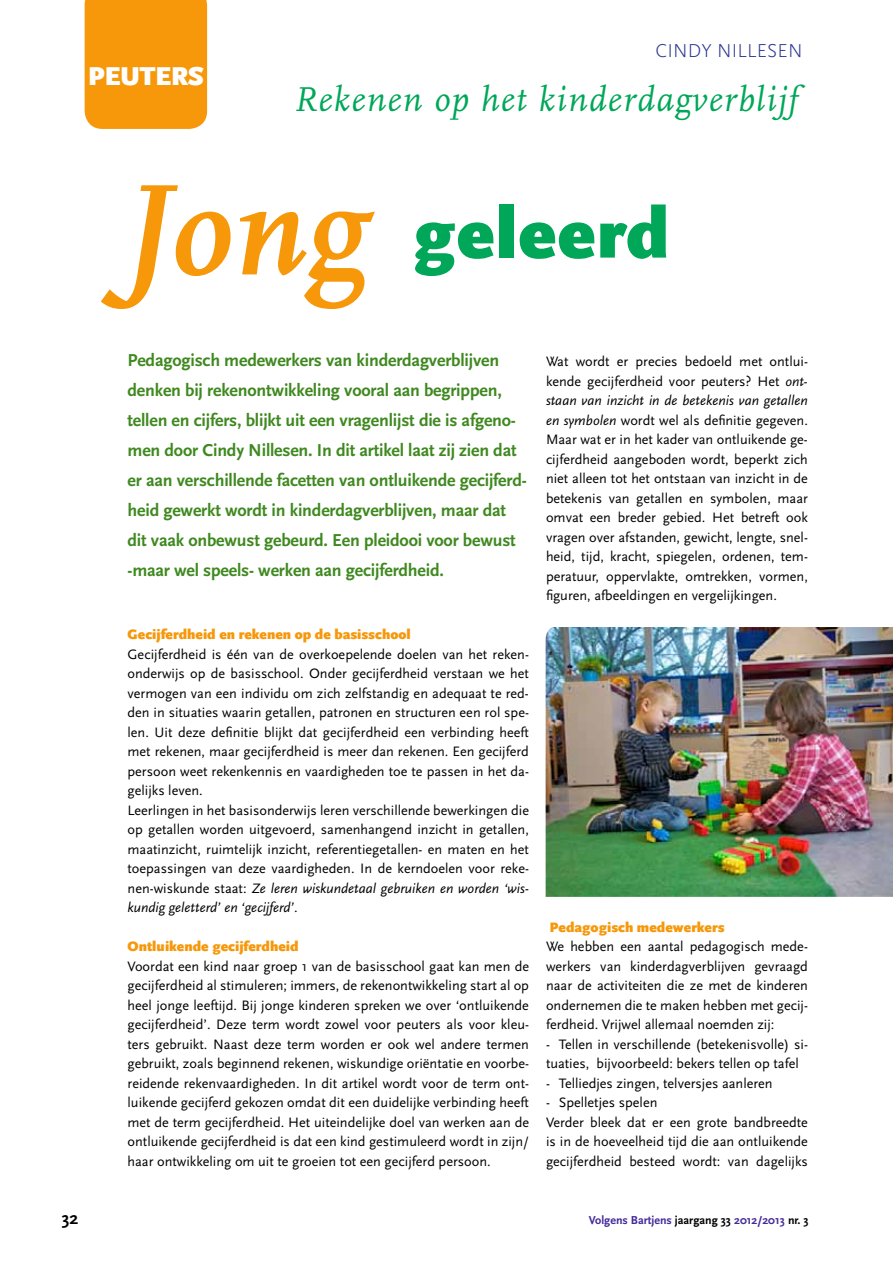
<style>
.page{position:relative;width:893px;height:1263px;background:#fff}
.page>*{position:absolute;margin:0;border:0;box-sizing:border-box;transform-origin:0 0}
.t1{font:900 72.9px "Scala Sans OT";color:#00a759}
.t2{font:italic 36px "Scala OT";letter-spacing:.04em;color:#00a759}
.t3{font:900 27px "Scala Sans OT";letter-spacing:-.02em;color:#fff}
.t4{font:300 19.5px "Scala Sans OT";letter-spacing:.01em;color:#2c3791}
.t5{font:700 18px/30px "Scala Sans OT";letter-spacing:-.01em;color:#3f8920}
.t6{font:700 18px "Scala Sans OT";color:#000}
.t7{font:14.25px/19.5px "Scala Sans OT";color:#000}
.t8{font:900 14.25px "Scala Sans OT";color:#f6980a}
.t9{font:700 12px "Scala Sans OT";color:#452999}
.s1{font-family:"Scala OT";font-weight:700;font-style:italic;font-size:135px;color:#f6980a}
.s2{font-style:italic}
.s3{color:#000}
</style>
<div class="page">
<div style="left:85px;top:0;width:122px;height:129px;background:#f6980a"></div>
<img style="left:546px;top:627px;width:347px;height:270px">
<h3 class="t3" style="left:88px;top:60px;width:118px">Peuters</h3>
<h3 class="t4" style="left:656px;top:39px;width:148px">CINDY N ILLESEN</h3>
<h2 class="t2" style="left:293px;top:78px;width:506px">Rekenen op het kinderdagverblijf</h2>
<h1 class="t1" style="left:120px;top:190px;width:551px"><span class="s1">Jong</span> geleerd</h1>
<p class="t5" style="left:128px;top:345px;width:401px">Pedagogisch medewerkers van kinderdagverblijven denken bij rekenontwikkeling vooral aan begrippen, tellen en cijfers, blijkt uit een vragenlijst die is afgeno&shy;men door Cindy Nillesen. In dit artikel laat zij zien dat er aan verschillende facetten van ontluikende gecijferd&shy;heid gewerkt wordt in kinderdagverblijven, maar dat dit vaak onbewust gebeurd. Een pleidooi voor bewust -maar wel speels- werken aan gecijferdheid.</p>
<p class="t7" style="left:546px;top:352px;width:263px;text-align:justify">Wat wordt er precies bedoeld met ontlui&shy;kende gecijferdheid voor peuters? Het <span class="s2">ont&shy;staan van inzicht in de betekenis van getallen en symbolen</span> wordt wel als definitie gegeven.<br>Maar wat er in het kader van ontluikende ge&shy;cijferdheid aangeboden wordt, beperkt zich niet alleen tot het ontstaan van inzicht in de betekenis van getallen en symbolen, maar omvat een breder gebied. Het betreft ook vragen over afstanden, gewicht, lengte, snel&shy;heid, tijd, kracht, spiegelen, ordenen, tem&shy;peratuur, oppervlakte, omtrekken, vormen, figuren, afbeeldingen en vergelijkingen.</p>
<p class="t8" style="left:128px;top:626px;width:285px">Gecijferdheid en rekenen op de basisschool</p>
<p class="t7" style="left:128px;top:644px;width:403px">Gecijferdheid is één van de overkoepelende doelen van het reken&shy;onderwijs op de basisschool. Onder gecijferdheid verstaan we het vermogen van een individu om zich zelfstandig en adequaat te red&shy;den in situaties waarin getallen, patronen en structuren een rol spe&shy;len. Uit deze definitie blijkt dat gecijferdheid een verbinding heeft met rekenen, maar gecijferdheid is meer dan rekenen. Een gecijferd persoon weet rekenkennis en vaardigheden toe te passen in het da&shy;gelijks leven.<br>Leerlingen in het basisonderwijs leren verschillende bewerkingen die op getallen worden uitgevoerd, samenhangend inzicht in getallen, maatinzicht, ruimtelijk inzicht, referentiegetallen- en maten en het toepassingen van deze vaardigheden. In de kerndoelen voor reke&shy;nen-wiskunde staat: <span class="s2">Ze leren wiskundetaal gebruiken en worden ‘wis&shy;kundig geletterd’ en ‘gecijferd’</span>.</p>
<p class="t8" style="left:128px;top:938px;width:173px">Ontluikende gecijferdheid</p>
<p class="t7" style="left:128px;top:956px;width:403px;text-align:justify">Voordat een kind naar groep 1 van de basisschool gaat kan men de gecijferdheid al stimuleren; immers, de rekenontwikkeling start al op heel jonge leeftijd. Bij jonge kinderen spreken we over ‘ontluikende gecijferdheid’. Deze term wordt zowel voor peuters als voor kleu&shy;ters gebruikt. Naast deze term worden er ook wel andere termen gebruikt, zoals beginnend rekenen, wiskundige oriëntatie en voorbe&shy;reidende rekenvaardigheden. In dit artikel wordt voor de term ont&shy;luikende gecijferd gekozen omdat dit een duidelijke verbinding heeft met de term gecijferdheid. Het uiteindelijke doel van werken aan de ontluikende gecijferdheid is dat een kind gestimuleerd wordt in zijn/ haar ontwikkeling om uit te groeien tot een gecijferd persoon.</p>
<p class="t8" style="left:550px;top:918px;width:176px">Pedagogisch medewerkers</p>
<p class="t7" style="left:546px;top:937px;width:263px;text-align:justify">We hebben een aantal pedagogisch mede&shy;werkers van kinderdagverblijven gevraagd naar de activiteiten die ze met de kinderen ondernemen die te maken hebben met gecij&shy;ferdheid. Vrijwel allemaal noemden zij:</p>
<p class="t7" style="left:546px;top:1034px;width:263px">- Tellen in verschillende (betekenisvolle) si&shy;tuaties, bijvoorbeeld: bekers tellen op tafel</p>
<p class="t7" style="left:546px;top:1073px;width:228px">- Telliedjes zingen, telversjes aanleren</p>
<p class="t7" style="left:546px;top:1092px;width:263px">- Spelletjes spelen<br>Verder bleek dat er een grote bandbreedte is in de hoeveelheid tijd die aan ontluikende gecijferdheid besteed wordt: van dagelijks</p>
<p class="t6" style="left:62px;top:1207px;width:18px">32</p>
<p class="t9" style="left:589px;top:1213px;width:221px">Volgens Bartjens <span class="s3">jaargang 33</span> 2012/2013 <span class="s3">nr. 3</span></p>
</div>
